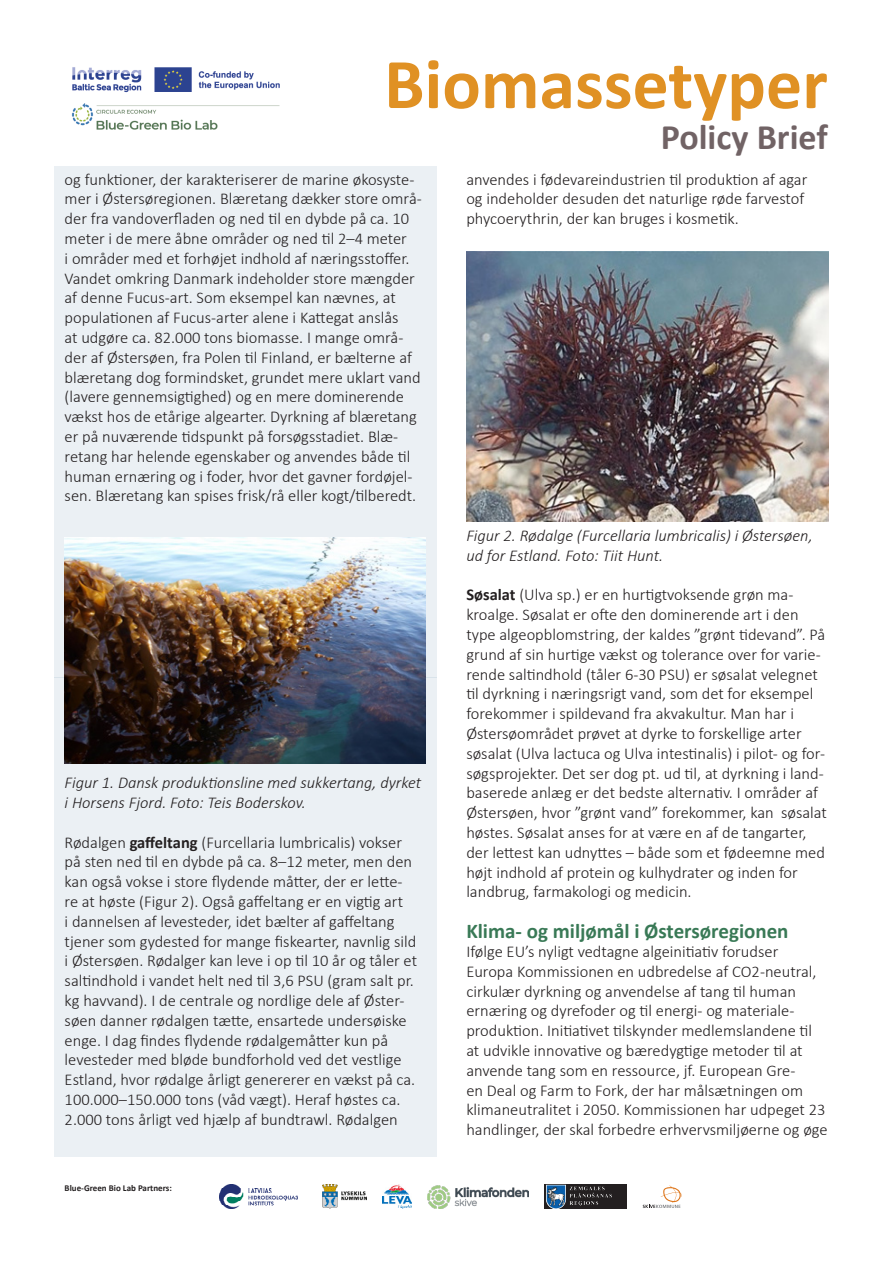
<style>
.page{position:relative;width:893px;height:1263px;background:#fff}
.page>*{position:absolute;margin:0;border:0;box-sizing:border-box;transform-origin:0 0}
.t1{font:700 72px "Calibri";color:#e09124}
.t2{font:700 36px "Calibri";color:#716365}
.Subtitle{font:700 21px "Calibri";color:#397956}
.t3{font:300 16.5px/19.8px "Calibri";color:#231f20}
.t4{font:italic 300 16.5px/19.8px "Calibri";color:#231f20}
.t5{font:700 9px "Calibri";color:#231f20}
.s1{font-weight:700}
</style>
<div class="page">
<div style="left:54px;top:166px;width:383px;height:511px;background:#ebf0f4"></div>
<div style="left:54px;top:677px;width:383px;height:480px;background:#ebf0f4"></div>
<img style="left:72px;top:67px;width:208px;height:63px">
<img style="left:467px;top:251px;width:361px;height:270px">
<img style="left:64px;top:537px;width:362px;height:227px">
<img style="left:383px;top:1185px;width:28px;height:24px">
<img style="left:428px;top:1185px;width:100px;height:23px">
<svg style="left:643px;top:1185px;width:39px;height:23px"></svg>
<div style="left:544px;top:1184px;width:83px;height:25px;background:#231f20"></div>
<img style="left:546px;top:1184px;width:66px;height:25px">
<img style="left:322px;top:1185px;width:44px;height:24px">
<img style="left:220px;top:1185px;width:77px;height:24px">
<p class="t1" style="left:384px;top:33px;width:445px">Biomassetyper</p>
<p class="t3" style="left:65px;top:169px;width:359px">og funktioner, der karakteriserer de marine økosyste&shy;mer i Østersøregionen. Blæretang dækker store områ&shy;der fra vandoverfladen og ned til en dybde på ca. 10 meter i de mere åbne områder og ned til 2–4 meter<br>i områder med et forhøjet indhold af næringsstoffer.<br>Vandet omkring Danmark indeholder store mængder af denne Fucus-art. Som eksempel kan nævnes, at populationen af Fucus-arter alene i Kattegat anslås<br>at udgøre ca. 82.000 tons biomasse. I mange områ&shy;der af Østersøen, fra Polen til Finland, er bælterne af blæretang dog formindsket, grundet mere uklart vand (lavere gennemsigtighed) og en mere dominerende vækst hos de etårige algearter. Dyrkning af blæretang er på nuværende tidspunkt på forsøgsstadiet. Blæ&shy;retang har helende egenskaber og anvendes både til human ernæring og i foder, hvor det gavner fordøjel&shy;sen. Blæretang kan spises frisk/rå eller kogt/tilberedt.</p>
<p class="t4" style="left:65px;top:773px;width:358px">Figur 1. Dansk produktionsline med sukkertang, dyrket i Horsens Fjord. Foto: Teis Boderskov.</p>
<p class="t3" style="left:65px;top:832px;width:354px">Rødalgen <span class="s1">gaffeltang</span> (Furcellaria lumbricalis) vokser på sten ned til en dybde på ca. 8–12 meter, men den kan også vokse i store flydende måtter, der er lette&shy;re at høste (Figur 2). Også gaffeltang er en vigtig art<br>i dannelsen af levesteder, idet bælter af gaffeltang tjener som gydested for mange fiskearter, navnlig sild i Østersøen. Rødalger kan leve i op til 10 år og tåler et saltindhold i vandet helt ned til 3,6 PSU (gram salt pr. kg havvand). I de centrale og nordlige dele af Øster&shy;søen danner rødalgen tætte, ensartede undersøiske enge. I dag findes flydende rødalgemåtter kun på levesteder med bløde bundforhold ved det vestlige Estland, hvor rødalge årligt genererer en vækst på ca.<br>100.000–150.000 tons (våd vægt). Heraf høstes ca.<br>2.000 tons årligt ved hjælp af bundtrawl. Rødalgen</p>
<p class="t5" style="left:65px;top:1182px;width:109px">Blue-Green Bio Lab Partners:</p>
<p class="t2" style="left:661px;top:112px;width:168px">Policy Brief</p>
<p class="t3" style="left:466px;top:169px;width:343px">anvendes i fødevareindustrien til produktion af agar og indeholder desuden det naturlige røde farvestof phycoerythrin, der kan bruges i kosmetik.</p>
<p class="t4" style="left:466px;top:525px;width:348px">Figur 2. Rødalge (Furcellaria lumbricalis) i Østersøen, ud for Estland. Foto: Tiit Hunt.</p>
<p class="t3" style="left:466px;top:585px;width:362px"><span class="s1">Søsalat</span> (Ulva sp.) er en hurtigtvoksende grøn ma&shy;kroalge. Søsalat er ofte den dominerende art i den type algeopblomstring, der kaldes ”grønt tidevand”. På grund af sin hurtige vækst og tolerance over for varie&shy;rende saltindhold (tåler 6-30 PSU) er søsalat velegnet til dyrkning i næringsrigt vand, som det for eksempel forekommer i spildevand fra akvakultur. Man har i Østersøområdet prøvet at dyrke to forskellige arter søsalat (Ulva lactuca og Ulva intestinalis) i pilot- og for&shy;søgsprojekter. Det ser dog pt. ud til, at dyrkning i land&shy;baserede anlæg er det bedste alternativ. I områder af Østersøen, hvor ”grønt vand” forekommer, kan søsalat høstes. Søsalat anses for at være en af de tangarter, der lettest kan udnyttes – både som et fødeemne med højt indhold af protein og kulhydrater og inden for landbrug, farmakologi og medicin.</p>
<p class="Subtitle" style="left:466px;top:916px;width:324px">Klima- og miljømål i Østersøregionen</p>
<p class="t3" style="left:466px;top:941px;width:363px">Ifølge EU’s nyligt vedtagne algeinitiativ forudser Europa Kommissionen en udbredelse af CO2-neutral, cirkulær dyrkning og anvendelse af tang til human ernæring og dyrefoder og til energi- og materiale&shy;produktion. Initiativet tilskynder medlemslandene til at udvikle innovative og bæredygtige metoder til at anvende tang som en ressource, jf. European Gre-<br>en Deal og Farm to Fork, der har målsætningen om klimaneutralitet i 2050. Kommissionen har udpeget 23 handlinger, der skal forbedre erhvervsmiljøerne og øge</p>
</div>
